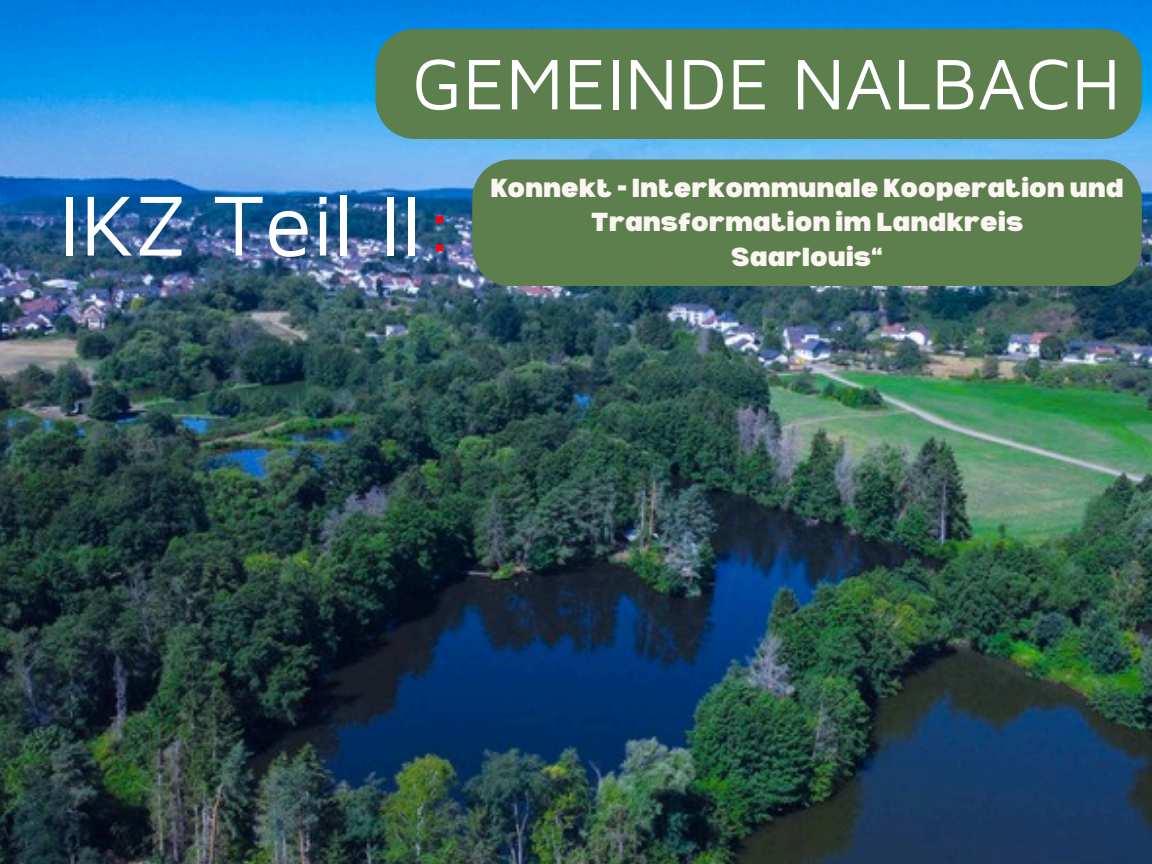
<style>
.page{position:relative;width:1152px;height:864px;background:#fff}
.page>*{position:absolute;margin:0;border:0;box-sizing:border-box;transform-origin:0 0}
.t1{font:87.9px "Maven Pro";color:#fff}
.t2{font:73.95px "Maven Pro";color:#fff}
.t3{font:900 25.5px/34.8px "Bernoru";color:#fbf6f1;text-align:center}
.s1{color:#ff0013}
</style>
<div class="page">
<img style="left:0;top:0;width:1152px;height:864px">
<div style="left:376px;top:29px;width:766px;height:110px;background:#5d7f4e"></div>
<div style="left:472px;top:159px;width:670px;height:127px;background:#5d7f4e"></div>
<p class="t2" style="left:412px;top:38px;width:710px">GEMEINDE NALBACH</p>
<p class="t1" style="left:59px;top:171px;width:399px">IKZ Teil II<span class="s1">:</span></p>
<h2 class="t3" style="left:490px;top:169px;width:635px">Konnekt - Interkommunale Kooperation und<br>Transformation im Landkreis</h2>
<h1 class="t3" style="left:731px;top:239px;width:153px">Saarlouis“</h1>
</div>
